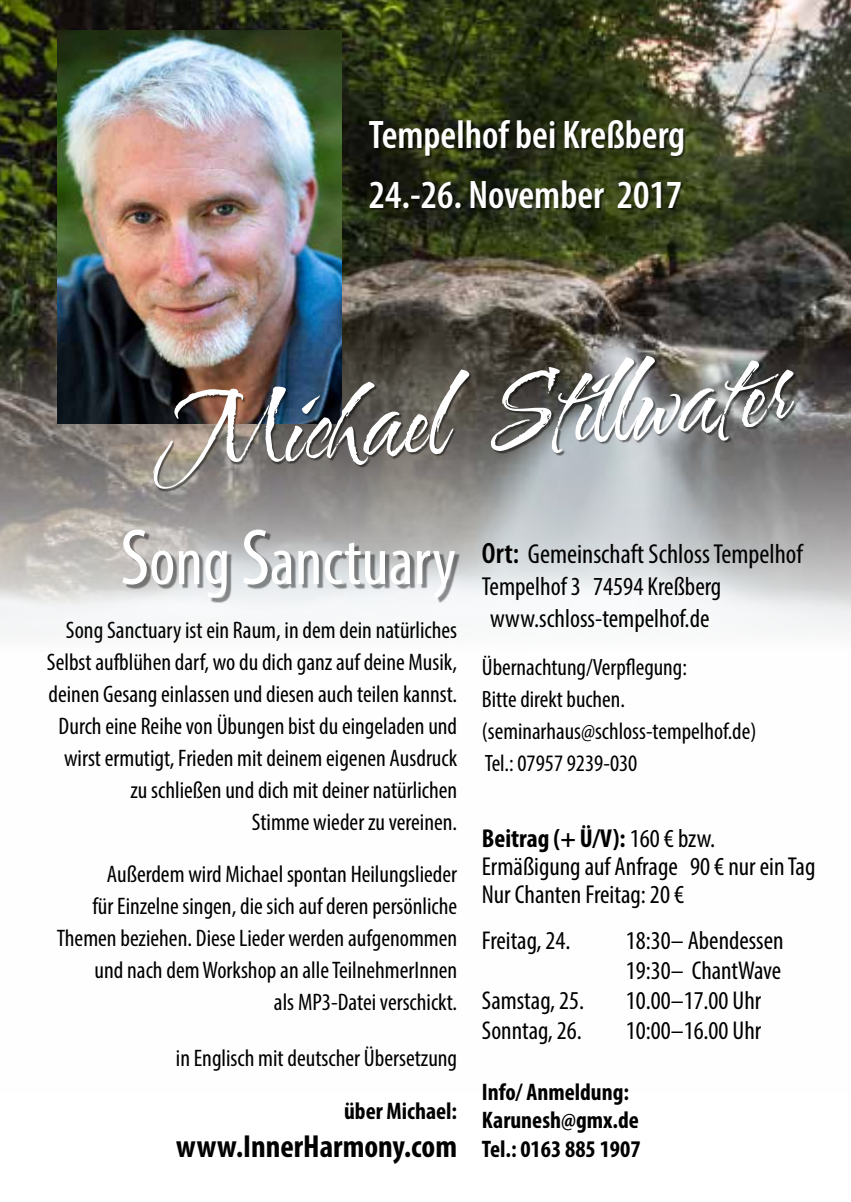
<style>
.page{position:relative;width:851px;height:1202px;background:#fff}
.page>*{position:absolute;margin:0;border:0;box-sizing:border-box;transform-origin:0 0}
.t1{font:98.6px "Water Brush ROB";color:#fff}
.t2{font:condensed 68.2px "Myriad Pro";color:#fff}
.t3{font:600 condensed 40px/60px "Myriad Pro";color:#fff}
.t4{font:700 condensed 32px "Myriad Pro";color:#000}
.t5{font:condensed 27.6px "Myriad Pro";color:#000}
.t6{font:condensed 26.2px "Myriad Pro";color:#000}
.t7{font:condensed 26px/28px "Myriad Pro";color:#000}
.t8{font:condensed 25.8px/30px "Myriad Pro";color:#000}
.t9{font:condensed 24px/32px "Myriad Pro";color:#000;text-align:right}
.t10{font:700 condensed 24px/28.8px "Myriad Pro";color:#000}
.t11{font:condensed 23.8px/32px "Myriad Pro";color:#000}
.s1{font-size:80.2px}
.s2{font-weight:600;font-size:29.4px}
.s3{font-weight:700}
</style>
<div class="page">
<img style="left:0;top:0;width:850px;height:635px">
<img style="left:58px;top:30px;width:283px;height:394px">
<div style="left:370px;top:121px;width:316px;height:90px;background:#000;opacity:.51"></div>
<div style="left:125px;top:532px;width:334px;height:72px;background:#000;opacity:.44"></div>
<div style="left:154px;top:356px;width:642px;height:136px;background:#000;opacity:.51"></div>
<h3 class="t3" style="left:369px;top:105px;width:318px">Tempelhof bei Kreßberg<br>24.-26. November 2017</h3>
<h1 class="t1" style="left:148px;top:371px;width:636px;rotate:-4deg">Michael Stillwater</h1>
<h2 class="t2" style="left:120px;top:520px;width:337px"><span class="s1">S</span>ong <span class="s1">S</span>anctuary</h2>
<p class="t9" style="left:47px;top:614px;width:412px">Song Sanctuary ist ein Raum, in dem dein natürliches Selbst aufblühen darf, wo du dich ganz auf deine Musik, deinen Gesang einlassen und diesen auch teilen kannst.<br>Durch eine Reihe von Übungen bist du eingeladen und wirst ermutigt, Frieden mit deinem eigenen Ausdruck zu schließen und dich mit deiner natürlichen<br>Stimme wieder zu vereinen.</p>
<p class="t9" style="left:57px;top:858px;width:402px">Außerdem wird Michael spontan Heilungslieder<br>für Einzelne singen, die sich auf deren persönliche Themen beziehen. Diese Lieder werden aufgenommen und nach dem Workshop an alle TeilnehmerInnen<br>als MP3-Datei verschickt.</p>
<p class="t9" style="left:176px;top:1042px;width:283px">in Englisch mit deutscher Übersetzung</p>
<p class="t10" style="left:344px;top:1096px;width:115px">über Michael:</p>
<h3 class="t4" style="left:176px;top:1127px;width:282px">www.InnerHarmony.com</h3>
<p class="t5" style="left:482px;top:537px;width:322px"><span class="s2">Ort:</span> Gemeinschaft Schloss Tempelhof</p>
<p class="t6" style="left:482px;top:570px;width:241px">Tempelhof 3 74594 Kreßberg</p>
<p class="t7" style="left:490px;top:604px;width:221px">www.schloss-tempelhof.de</p>
<p class="t11" style="left:482px;top:651px;width:276px">Übernachtung/Verpflegung:<br>Bitte direkt buchen. (seminarhaus@schloss-tempelhof.de)<br>Tel.: 07957 9239-030</p>
<p class="t7" style="left:482px;top:824px;width:335px"><span class="s3">Beitrag (+ Ü/V):</span> 160 € bzw.<br>Ermäßigung auf Anfrage 90 € nur ein Tag<br>Nur Chanten Freitag: 20 €</p>
<p class="t8" style="left:482px;top:925px;width:90px">Freitag, 24.</p>
<p class="t8" style="left:626px;top:925px;width:159px">18:30– Abendessen<br>19:30– ChantWave</p>
<p class="t8" style="left:482px;top:985px;width:104px">Samstag, 25.</p>
<p class="t8" style="left:626px;top:985px;width:137px">10.00–17.00 Uhr</p>
<p class="t8" style="left:482px;top:1015px;width:101px">Sonntag, 26.</p>
<p class="t8" style="left:626px;top:1015px;width:137px">10:00–16.00 Uhr</p>
<p class="t10" style="left:482px;top:1077px;width:160px">Info/ Anmeldung:<br>Karunesh@gmx.de<br>Tel.: 0163 885 1907</p>
</div>
